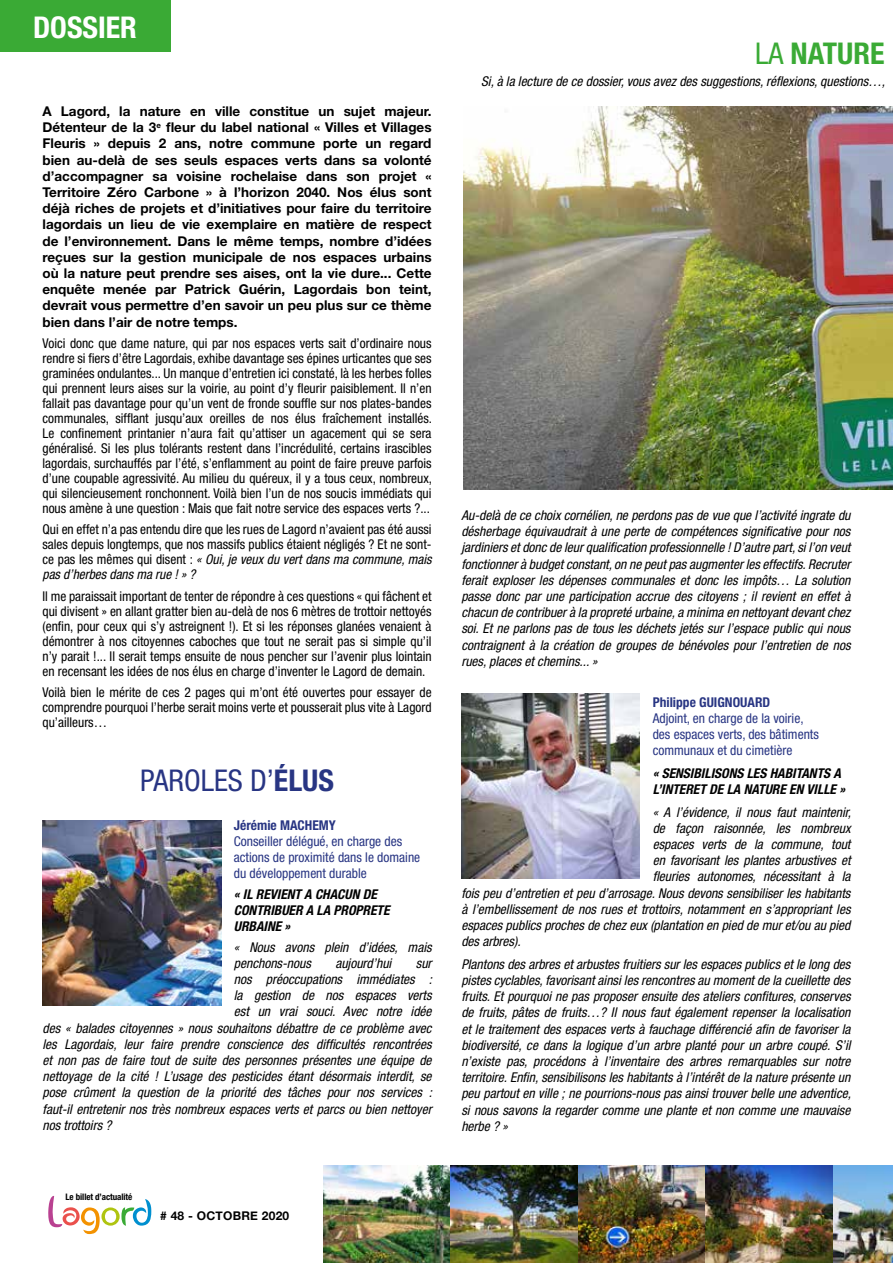
<style>
.page{position:relative;width:893px;height:1263px;background:#fff}
.page>*{position:absolute;margin:0;border:0;box-sizing:border-box;transform-origin:0 0}
.t1{font:condensed 30px "Helvetica Neue LT Std";color:#283583}
.t2{font:700 condensed 30px "Helvetica Neue LT Std";color:#3aaa35}
.t3{font:700 condensed 30px "Helvetica Neue LT Std";color:#fff}
.t4{font:italic condensed 13.5px/16.2px "Helvetica Neue LT Std";color:#000;text-align:justify}
.t5{font:condensed 13.5px/15px "Helvetica Neue LT Std";color:#000;text-align:justify}
.t6{font:700 13.5px/16.2px "Helvetica Neue LT Std";color:#000;text-align:justify}
.t7{font:condensed 13.5px/16.2px "Helvetica Neue LT Std";color:#283583}
.t8{font:italic 700 condensed 13.5px/16.2px "Helvetica Neue LT Std";color:#000}
.t9{font:700 condensed 13.5px "Helvetica Neue LT Std";color:#283583}
.t10{font:700 12px "Helvetica Neue";letter-spacing:.02em;color:#000}
.t11{font:700 condensed 9px "Helvetica Neue LT Std";letter-spacing:-.01em;color:#000}
.s1{font-style:italic}
.s2{font-weight:700}
.s3{font-weight:400}
</style>
<div class="page">
<img style="left:463px;top:106px;width:430px;height:383px">
<img style="left:43px;top:821px;width:178px;height:185px">
<img style="left:461px;top:693px;width:179px;height:185px">
<svg style="left:48px;top:1196px;width:103px;height:38px"></svg>
<img style="left:323px;top:1165px;width:570px;height:98px">
<div style="left:0;top:0;width:170px;height:51px;background:#3aaa35"></div>
<h1 class="t3" style="left:33px;top:9px;width:105px">DOSSIER</h1>
<p class="t6" style="left:43px;top:103px;width:391px">A Lagord, la nature en ville constitue un sujet majeur.<br>Détenteur de la 3<sup>e</sup> fleur du label national « Villes et Villages Fleuris » depuis 2 ans, notre commune porte un regard bien au-delà de ses seuls espaces verts dans sa volonté d’accompagner sa voisine rochelaise dans son projet « Territoire Zéro Carbone » à l’horizon 2040. Nos élus sont déjà riches de projets et d’initiatives pour faire du territoire lagordais un lieu de vie exemplaire en matière de respect de l’environnement. Dans le même temps, nombre d’idées reçues sur la gestion municipale de nos espaces urbains où la nature peut prendre ses aises, ont la vie dure... Cette enquête menée par Patrick Guérin, Lagordais bon teint, devrait vous permettre d’en savoir un peu plus sur ce thème bien dans l’air de notre temps.</p>
<p class="t5" style="left:43px;top:336px;width:391px">Voici donc que dame nature, qui par nos espaces verts sait d’ordinaire nous rendre si fiers d’être Lagordais, exhibe davantage ses épines urticantes que ses graminées ondulantes... Un manque d’entretien ici constaté, là les herbes folles qui prennent leurs aises sur la voirie, au point d’y fleurir paisiblement. Il n’en fallait pas davantage pour qu’un vent de fronde souffle sur nos plates-bandes communales, sifflant jusqu’aux oreilles de nos élus fraîchement installés.<br>Le confinement printanier n’aura fait qu’attiser un agacement qui se sera généralisé. Si les plus tolérants restent dans l’incrédulité, certains irascibles lagordais, surchauffés par l’été, s’enflamment au point de faire preuve parfois d’une coupable agressivité. Au milieu du quéreux, il y a tous ceux, nombreux, qui silencieusement ronchonnent. Voilà bien l’un de nos soucis immédiats qui nous amène à une question : Mais que fait notre service des espaces verts ?...</p>
<p class="t5" style="left:43px;top:522px;width:391px">Qui en effet n’a pas entendu dire que les rues de Lagord n’avaient pas été aussi sales depuis longtemps, que nos massifs publics étaient négligés ? Et ne sont&shy;ce pas les mêmes qui disent : <span class="s1">« Oui, je veux du vert dans ma commune, mais pas d’herbes dans ma rue ! » ?</span></p>
<p class="t5" style="left:43px;top:588px;width:391px">Il me paraissait important de tenter de répondre à ces questions « qui fâchent et qui divisent » en allant gratter bien au-delà de nos 6 mètres de trottoir nettoyés (enfin, pour ceux qui s’y astreignent !). Et si les réponses glanées venaient à démontrer à nos citoyennes caboches que tout ne serait pas si simple qu’il n’y parait !... Il serait temps ensuite de nous pencher sur l’avenir plus lointain en recensant les idées de nos élus en charge d’inventer le Lagord de demain.</p>
<p class="t5" style="left:43px;top:685px;width:391px">Voilà bien le mérite de ces 2 pages qui m’ont été ouvertes pour essayer de comprendre pourquoi l’herbe serait moins verte et pousserait plus vite à Lagord qu’ailleurs…</p>
<h1 class="t1" style="left:140px;top:763px;width:195px">PAROLES D’<span class="s2">ÉLUS</span></h1>
<p class="t9" style="left:234px;top:817px;width:103px">Jérémie MACHEMY</p>
<p class="t7" style="left:234px;top:833px;width:188px">Conseiller délégué, en charge des actions de proximité dans le domaine du développement durable</p>
<p class="t8" style="left:234px;top:886px;width:157px">« IL REVIENT A CHACUN DE<br>CONTRIBUER A LA PROPRETE<br>URBAINE »</p>
<p class="t4" style="left:234px;top:939px;width:199px">« Nous avons plein d’idées, mais penchons-nous</p>
<p class="t4" style="left:335px;top:955px;width:57px">aujourd’hui</p>
<p class="t4" style="left:416px;top:955px;width:17px">sur</p>
<p class="t4" style="left:234px;top:971px;width:200px">nos préoccupations immédiates :</p>
<p class="t4" style="left:234px;top:988px;width:199px">la gestion de nos espaces verts</p>
<p class="t4" style="left:234px;top:1004px;width:199px">est un vrai souci. Avec notre idée</p>
<p class="t4" style="left:43px;top:1020px;width:391px">des « balades citoyennes » nous souhaitons débattre de ce problème avec</p>
<p class="t4" style="left:43px;top:1036px;width:391px">les Lagordais, leur faire prendre conscience des difficultés rencontrées</p>
<p class="t4" style="left:43px;top:1052px;width:391px">et non pas de faire tout de suite des personnes présentes une équipe de</p>
<p class="t4" style="left:43px;top:1069px;width:391px">nettoyage de la cité ! L’usage des pesticides étant désormais interdit, se</p>
<p class="t4" style="left:43px;top:1085px;width:391px">pose crûment la question de la priorité des tâches pour nos services :</p>
<p class="t4" style="left:43px;top:1101px;width:391px">faut-il entretenir nos très nombreux espaces verts et parcs ou bien nettoyer</p>
<p class="t4" style="left:43px;top:1117px;width:70px">nos trottoirs ?</p>
<p class="t11" style="left:66px;top:1192px;width:68px">Le billet d’actualité</p>
<p class="t10" style="left:160px;top:1207px;width:131px"># 48 - OCTOBRE 2020</p>
<h1 class="t2" style="left:755px;top:35px;width:131px"><span class="s3">LA</span> NATURE</h1>
<p class="t4" style="left:481px;top:74px;width:405px">Si, à la lecture de ce dossier, vous avez des suggestions, réflexions, questions…,</p>
<p class="t4" style="left:461px;top:507px;width:391px">Au-delà de ce choix cornélien, ne perdons pas de vue que l’activité ingrate du désherbage équivaudrait à une perte de compétences significative pour nos jardiniers et donc de leur qualification professionnelle ! D’autre part, si l’on veut fonctionner à budget constant, on ne peut pas augmenter les effectifs. Recruter ferait exploser les dépenses communales et donc les impôts… La solution passe donc par une participation accrue des citoyens ; il revient en effet à chacun de contribuer à la propreté urbaine, a minima en nettoyant devant chez soi. Et ne parlons pas de tous les déchets jetés sur l’espace public qui nous contraignent à la création de groupes de bénévoles pour l’entretien de nos rues, places et chemins... »</p>
<p class="t9" style="left:653px;top:694px;width:119px">Philippe GUIGNOUARD</p>
<p class="t7" style="left:653px;top:710px;width:168px">Adjoint, en charge de la voirie, des espaces verts, des bâtiments communaux et du cimetière</p>
<p class="t8" style="left:653px;top:765px;width:194px">« SENSIBILISONS LES HABITANTS A<br>L’INTERET DE LA NATURE EN VILLE »</p>
<p class="t4" style="left:653px;top:804px;width:200px">« A l’évidence, il nous faut maintenir,</p>
<p class="t4" style="left:653px;top:820px;width:199px">de façon raisonnée, les nombreux</p>
<p class="t4" style="left:653px;top:836px;width:199px">espaces verts de la commune, tout</p>
<p class="t4" style="left:653px;top:853px;width:199px">en favorisant les plantes arbustives et</p>
<p class="t4" style="left:653px;top:869px;width:199px">fleuries autonomes, nécessitant à la</p>
<p class="t4" style="left:461px;top:885px;width:391px">fois peu d’entretien et peu d’arrosage. Nous devons sensibiliser les habitants</p>
<p class="t4" style="left:461px;top:901px;width:391px">à l’embellissement de nos rues et trottoirs, notamment en s’appropriant les</p>
<p class="t4" style="left:461px;top:917px;width:391px">espaces publics proches de chez eux (plantation en pied de mur et/ou au pied</p>
<p class="t4" style="left:461px;top:934px;width:61px">des arbres).</p>
<p class="t4" style="left:461px;top:956px;width:391px">Plantons des arbres et arbustes fruitiers sur les espaces publics et le long des pistes cyclables, favorisant ainsi les rencontres au moment de la cueillette des fruits. Et pourquoi ne pas proposer ensuite des ateliers confitures, conserves de fruits, pâtes de fruits…? Il nous faut également repenser la localisation et le traitement des espaces verts à fauchage différencié afin de favoriser la biodiversité, ce dans la logique d’un arbre planté pour un arbre coupé. S’il n’existe pas, procédons à l’inventaire des arbres remarquables sur notre territoire. Enfin, sensibilisons les habitants à l’intérêt de la nature présente un peu partout en ville ; ne pourrions-nous pas ainsi trouver belle une adventice, si nous savons la regarder comme une plante et non comme une mauvaise herbe ? »</p>
</div>
